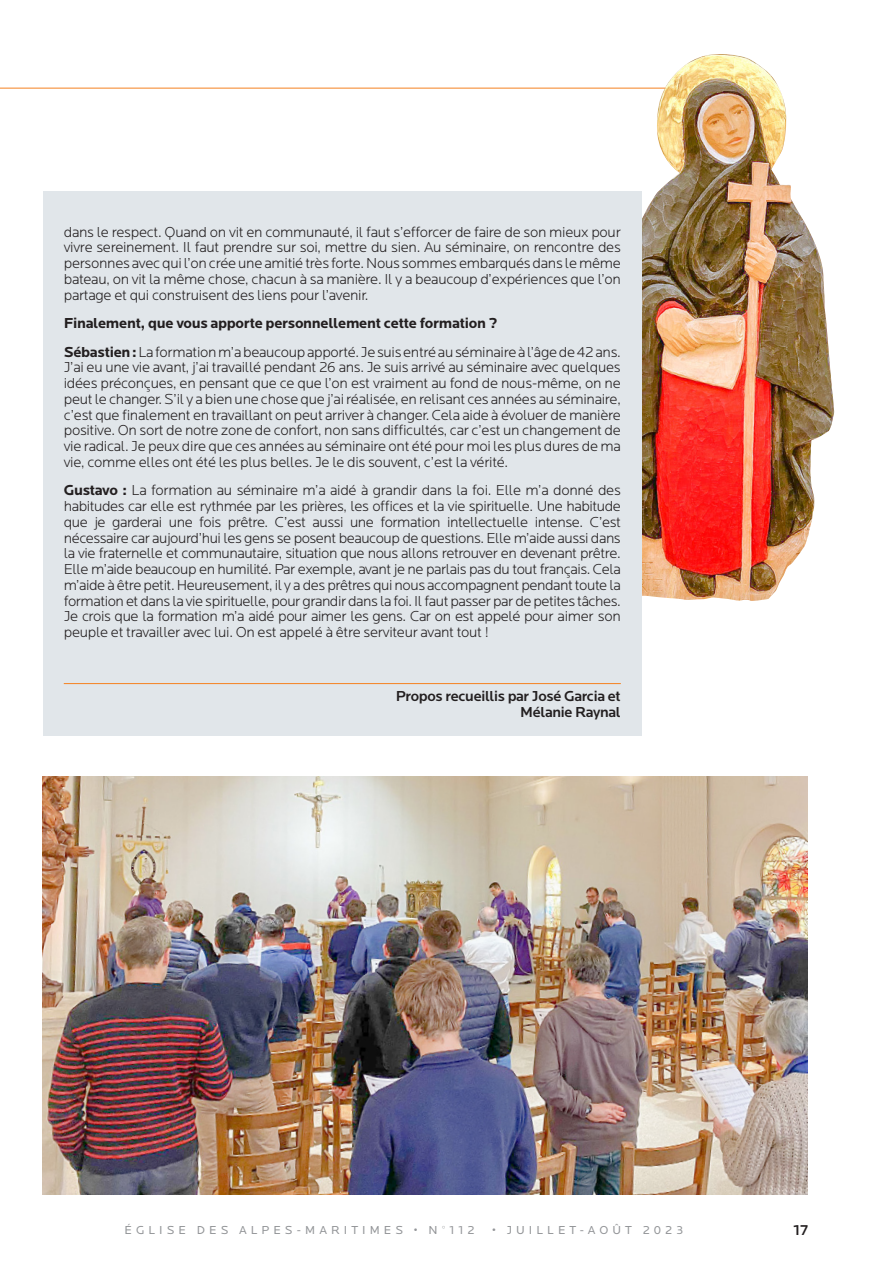
<style>
.page{position:relative;width:893px;height:1263px;background:#fff}
.page>*{position:absolute;margin:0;border:0;box-sizing:border-box;transform-origin:0 0}
.t1{font:300 15px/15.8px "Locator";letter-spacing:-.02em;color:#231f20;text-align:justify}
.t2{font:500 15px/16.5px "Locator";letter-spacing:-.02em;color:#231f20;text-align:right}
.t3{font:12px "Locator";letter-spacing:.34em;color:#939598}
.s1{font-weight:700}
</style>
<div class="page">
<img style="left:578px;top:54px;width:257px;height:547px">
<img style="left:43px;top:776px;width:765px;height:419px">
<div style="left:43px;top:191px;width:599px;height:545px;background:#e1e6ea"></div>
<hr style="left:0;top:88px;width:665px;height:1px;background:#f58220">
<hr style="left:64px;top:683px;width:557px;height:1px;background:#f58220">
<p class="t1" style="left:64px;top:224px;width:559px">dans le respect. Quand on vit en communauté, il faut s’efforcer de faire de son mieux pour vivre sereinement. Il faut prendre sur soi, mettre du sien. Au séminaire, on rencontre des personnes avec qui l’on crée une amitié très forte. Nous sommes embarqués dans le même bateau, on vit la même chose, chacun à sa manière. Il y a beaucoup d’expériences que l’on partage et qui construisent des liens pour l’avenir.</p>
<p class="t1" style="left:64px;top:309px;width:559px;line-height:28.5px"><span class="s1">Finalement, que vous apporte personnellement cette formation ?<br>Sébastien :</span> La formation m’a beaucoup apporté. Je suis entré au séminaire à l’âge de 42 ans.</p>
<p class="t1" style="left:64px;top:360px;width:559px">J’ai eu une vie avant, j’ai travaillé pendant 26 ans. Je suis arrivé au séminaire avec quelques idées préconçues, en pensant que ce que l’on est vraiment au fond de nous-même, on ne peut le changer. S’il y a bien une chose que j’ai réalisée, en relisant ces années au séminaire, c’est que finalement en travaillant on peut arriver à changer. Cela aide à évoluer de manière positive. On sort de notre zone de confort, non sans difficultés, car c’est un changement de vie radical. Je peux dire que ces années au séminaire ont été pour moi les plus dures de ma vie, comme elles ont été les plus belles. Je le dis souvent, c’est la vérité.</p>
<p class="t1" style="left:64px;top:483px;width:559px"><span class="s1">Gustavo :</span> La formation au séminaire m’a aidé à grandir dans la foi. Elle m’a donné des habitudes car elle est rythmée par les prières, les offices et la vie spirituelle. Une habitude que je garderai une fois prêtre. C’est aussi une formation intellectuelle intense. C’est nécessaire car aujourd’hui les gens se posent beaucoup de questions. Elle m’aide aussi dans la vie fraternelle et communautaire, situation que nous allons retrouver en devenant prêtre.<br>Elle m’aide beaucoup en humilité. Par exemple, avant je ne parlais pas du tout français. Cela m’aide à être petit. Heureusement, il y a des prêtres qui nous accompagnent pendant toute la formation et dans la vie spirituelle, pour grandir dans la foi. Il faut passer par de petites tâches.<br>Je crois que la formation m’a aidé pour aimer les gens. Car on est appelé pour aimer son peuple et travailler avec lui. On est appelé à être serviteur avant tout !</p>
<p class="t2" style="left:396px;top:688px;width:227px">Propos recueillis par José Garcia et<br>Mélanie Raynal</p>
<p class="t3" style="left:125px;top:1223px;width:352px">ÉGLISE DES ALPES-MARITIMES • N°112</p>
<p class="t3" style="left:492px;top:1223px;width:193px">• JUILLET-AOÛT 2023</p>
<p class="t2" style="left:793px;top:1222px;width:16px">17</p>
</div>
